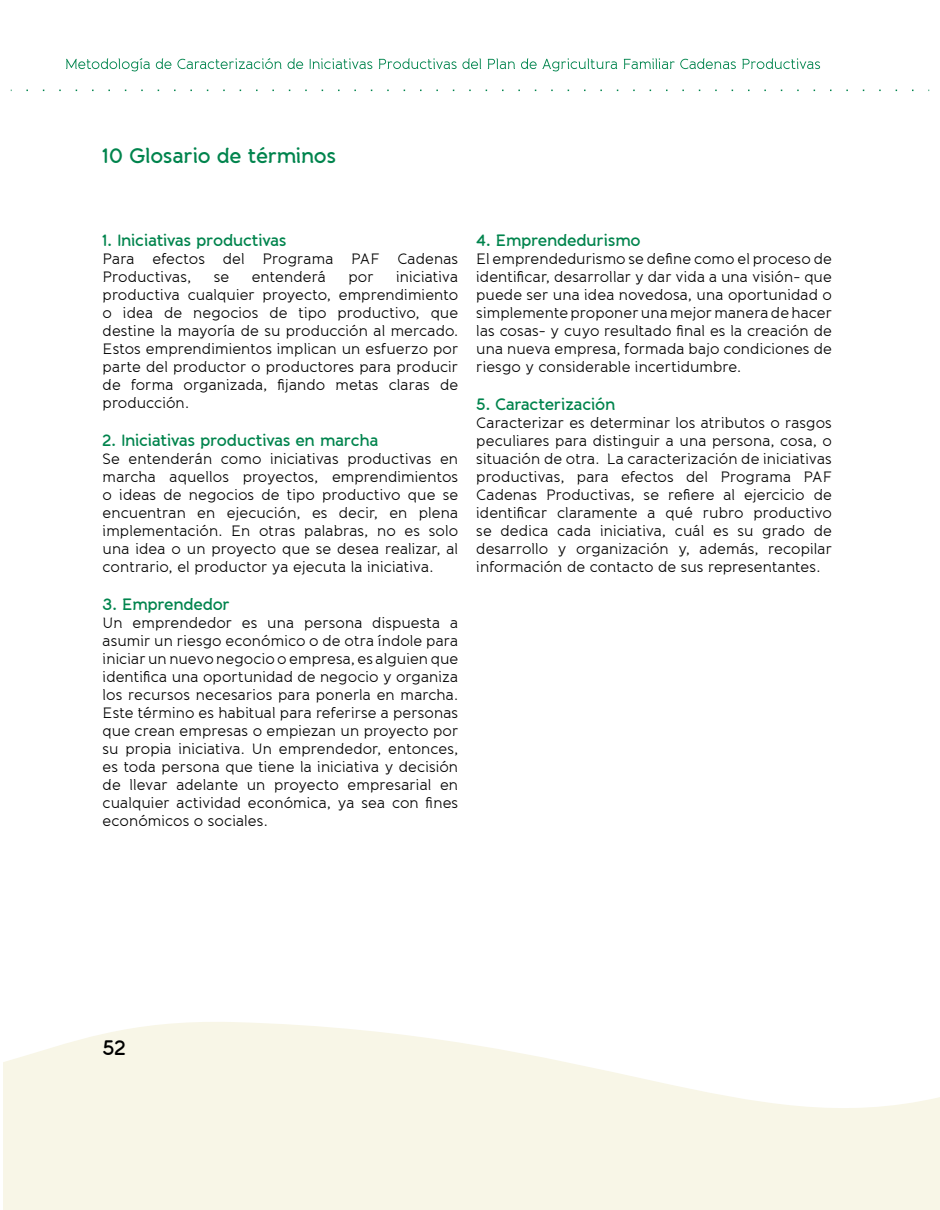
<style>
.page{position:relative;width:940px;height:1210px;background:#fff}
.page>*{position:absolute;margin:0;border:0;box-sizing:border-box;transform-origin:0 0}
.t1{font:600 21px "Banda";letter-spacing:-.02em;color:#00844d}
.t2{font:600 21px "Banda";color:#000}
.t3{font:600 16.5px "Banda";letter-spacing:-.02em;color:#00844d}
.t4{font:15px/18px "Banda";letter-spacing:.005em;color:#000;text-align:justify}
</style>
<div class="page">
<svg style="left:66px;top:58px;width:84px;height:13px"></svg>
<svg style="left:156px;top:58px;width:15px;height:11px"></svg>
<svg style="left:177px;top:58px;width:104px;height:11px"></svg>
<svg style="left:287px;top:58px;width:16px;height:11px"></svg>
<svg style="left:310px;top:58px;width:62px;height:11px"></svg>
<svg style="left:379px;top:58px;width:77px;height:11px"></svg>
<svg style="left:462px;top:58px;width:19px;height:11px"></svg>
<svg style="left:488px;top:58px;width:27px;height:11px"></svg>
<svg style="left:521px;top:58px;width:15px;height:11px"></svg>
<svg style="left:542px;top:58px;width:75px;height:13px"></svg>
<svg style="left:624px;top:58px;width:50px;height:11px"></svg>
<svg style="left:680px;top:58px;width:56px;height:11px"></svg>
<svg style="left:742px;top:58px;width:78px;height:11px"></svg>
<svg style="left:26px;top:90px;width:888px;height:1px"></svg>
<svg style="left:3px;top:1022px;width:937px;height:188px;fill:#f8f6e7"></svg>
<h1 class="t1" style="left:103px;top:143px;width:235px">10 Glosario de términos</h1>
<p class="t3" style="left:103px;top:230px;width:185px">1. Iniciativas productivas</p>
<p class="t4" style="left:103px;top:250px;width:357px">Para efectos del Programa PAF Cadenas<br>Productivas,</p>
<p class="t4" style="left:214px;top:268px;width:17px">se</p>
<p class="t4" style="left:252px;top:268px;width:76px">entenderá</p>
<p class="t4" style="left:348px;top:268px;width:27px">por</p>
<p class="t4" style="left:103px;top:268px;width:357px;text-indent:293px">iniciativa productiva cualquier proyecto, emprendimiento o idea de negocios de tipo productivo, que destine la mayoría de su producción al mercado.<br>Estos emprendimientos implican un esfuerzo por parte del productor o productores para producir de forma organizada, fijando metas claras de producción.</p>
<p class="t3" style="left:103px;top:430px;width:277px">2. Iniciativas productivas en marcha</p>
<p class="t4" style="left:103px;top:450px;width:357px">Se entenderán como iniciativas productivas en marcha aquellos proyectos, emprendimientos o ideas de negocios de tipo productivo que se encuentran en ejecución, es decir, en plena implementación. En otras palabras, no es solo una idea o un proyecto que se desea realizar, al contrario, el productor ya ejecuta la iniciativa.</p>
<p class="t3" style="left:103px;top:594px;width:128px">3. Emprendedor</p>
<p class="t4" style="left:103px;top:613px;width:357px">Un emprendedor es una persona dispuesta a asumir un riesgo económico o de otra índole para iniciar un nuevo negocio o empresa, es alguien que identifica una oportunidad de negocio y organiza los recursos necesarios para ponerla en marcha.<br>Este término es habitual para referirse a personas que crean empresas o empiezan un proyecto por su propia iniciativa. Un emprendedor, entonces, es toda persona que tiene la iniciativa y decisión de llevar adelante un proyecto empresarial en cualquier actividad económica, ya sea con fines económicos o sociales.</p>
<p class="t3" style="left:476px;top:230px;width:166px">4. Emprendedurismo</p>
<p class="t4" style="left:476px;top:250px;width:357px">El emprendedurismo se define como el proceso de identificar, desarrollar y dar vida a una visión- que puede ser una idea novedosa, una oportunidad o simplemente proponer una mejor manera de hacer las cosas- y cuyo resultado final es la creación de una nueva empresa, formada bajo condiciones de riesgo y considerable incertidumbre.</p>
<p class="t3" style="left:476px;top:394px;width:141px">5. Caracterización</p>
<p class="t4" style="left:476px;top:414px;width:357px">Caracterizar es determinar los atributos o rasgos peculiares para distinguir a una persona, cosa, o situación de otra. La caracterización de iniciativas productivas, para efectos del Programa PAF Cadenas Productivas, se refiere al ejercicio de identificar claramente a qué rubro productivo se dedica cada iniciativa, cuál es su grado de desarrollo y organización y, además, recopilar información de contacto de sus representantes.</p>
<h1 class="t2" style="left:103px;top:1034px;width:25px">52</h1>
</div>
